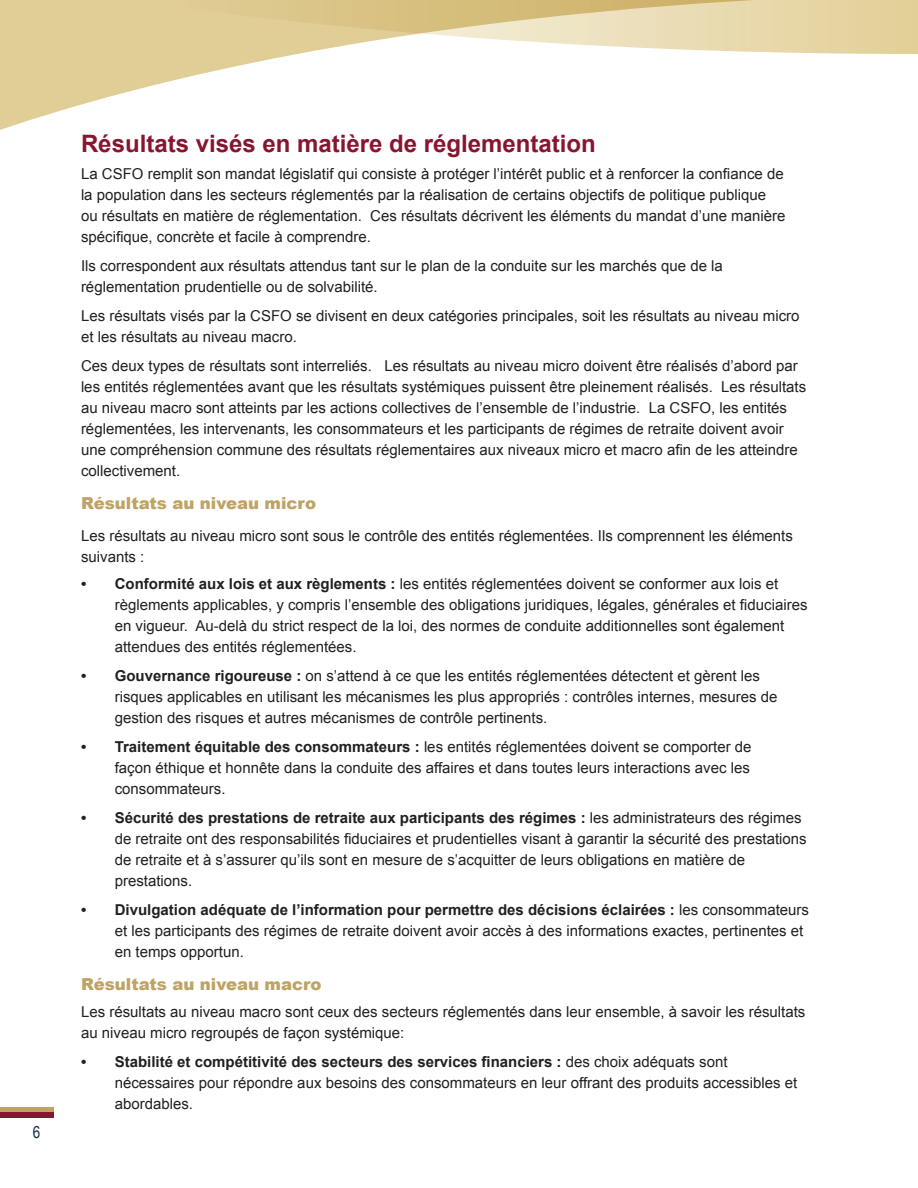
<style>
.page{position:relative;width:918px;height:1188px;background:#fff}
.page>*{position:absolute;margin:0;border:0;box-sizing:border-box;transform-origin:0 0}
.t1{font:700 24px "Arial";color:#88152f}
.t2{font:900 16.5px "Arial";color:#bea364}
.t3{font:16.5px "Arial Narrow";color:#142a50}
.body{font:15px/21px "Arial";color:#231f20}
.s1{font-weight:700}
</style>
<div class="page">
<div style="left:0;top:1107px;width:54px;height:5px;background:#bea364"></div>
<div style="left:0;top:1112px;width:54px;height:6px;background:#88152f"></div>
<svg style="left:0;top:54px;width:297px;height:76px"></svg>
<svg style="left:0;top:0;width:918px;height:54px;background:#e4d4a4"></svg>
<p class="t3" style="left:33px;top:1120px;width:9px">6</p>
<p class="t1" style="left:81px;top:128px;width:516px">Résultats visés en matière de réglementation</p>
<p class="body" style="left:81px;top:163px;width:706px">La CSFO remplit son mandat législatif qui consiste à protéger l’intérêt public et à renforcer la confiance de la population dans les secteurs réglementés par la réalisation de certains objectifs de politique publique ou résultats en matière de réglementation. Ces résultats décrivent les éléments du mandat d’une manière spécifique, concrète et facile à comprendre.</p>
<p class="body" style="left:81px;top:255px;width:643px">Ils correspondent aux résultats attendus tant sur le plan de la conduite sur les marchés que de la réglementation prudentielle ou de solvabilité.</p>
<p class="body" style="left:81px;top:305px;width:720px">Les résultats visés par la CSFO se divisent en deux catégories principales, soit les résultats au niveau micro et les résultats au niveau macro.</p>
<p class="body" style="left:81px;top:356px;width:727px">Ces deux types de résultats sont interreliés. Les résultats au niveau micro doivent être réalisés d’abord par les entités réglementées avant que les résultats systémiques puissent être pleinement réalisés. Les résultats au niveau macro sont atteints par les actions collectives de l’ensemble de l’industrie. La CSFO, les entités réglementées, les intervenants, les consommateurs et les participants de régimes de retraite doivent avoir une compréhension commune des résultats réglementaires aux niveaux micro et macro afin de les atteindre collectivement.</p>
<p class="t2" style="left:81px;top:492px;width:237px">Résultats au niveau micro</p>
<p class="body" style="left:81px;top:526px;width:713px">Les résultats au niveau micro sont sous le contrôle des entités réglementées. Ils comprennent les éléments suivants :</p>
<p class="body" style="left:115px;top:573px;width:694px;text-indent:-34px"><span class="s1">• Conformité aux lois et aux règlements :</span> les entités réglementées doivent se conformer aux lois et règlements applicables, y compris l’ensemble des obligations juridiques, légales, générales et fiduciaires en vigueur. Au-delà du strict respect de la loi, des normes de conduite additionnelles sont également attendues des entités réglementées.</p>
<p class="body" style="left:115px;top:665px;width:664px;text-indent:-34px"><span class="s1">• Gouvernance rigoureuse :</span> on s’attend à ce que les entités réglementées détectent et gèrent les risques applicables en utilisant les mécanismes les plus appropriés : contrôles internes, mesures de gestion des risques et autres mécanismes de contrôle pertinents.</p>
<p class="body" style="left:115px;top:736px;width:638px;text-align:justify;text-indent:-34px"><span class="s1">• Traitement équitable des consommateurs :</span> les entités réglementées doivent se comporter de façon éthique et honnête dans la conduite des affaires et dans toutes leurs interactions avec les consommateurs.</p>
<p class="body" style="left:115px;top:807px;width:693px;text-indent:-34px"><span class="s1">• Sécurité des prestations de retraite aux participants des régimes :</span> les administrateurs des régimes de retraite ont des responsabilités fiduciaires et prudentielles visant à garantir la sécurité des prestations de retraite et à s’assurer qu’ils sont en mesure de s’acquitter de leurs obligations en matière de prestations.</p>
<p class="body" style="left:115px;top:899px;width:696px;text-indent:-34px"><span class="s1">• Divulgation adéquate de l’information pour permettre des décisions éclairées :</span> les consommateurs et les participants des régimes de retraite doivent avoir accès à des informations exactes, pertinentes et en temps opportun.</p>
<p class="t2" style="left:81px;top:973px;width:242px">Résultats au niveau macro</p>
<p class="body" style="left:81px;top:1001px;width:726px">Les résultats au niveau macro sont ceux des secteurs réglementés dans leur ensemble, à savoir les résultats au niveau micro regroupés de façon systémique:</p>
<p class="body" style="left:115px;top:1051px;width:684px;text-indent:-34px"><span class="s1">• Stabilité et compétitivité des secteurs des services financiers :</span> des choix adéquats sont nécessaires pour répondre aux besoins des consommateurs en leur offrant des produits accessibles et abordables.</p>
</div>
